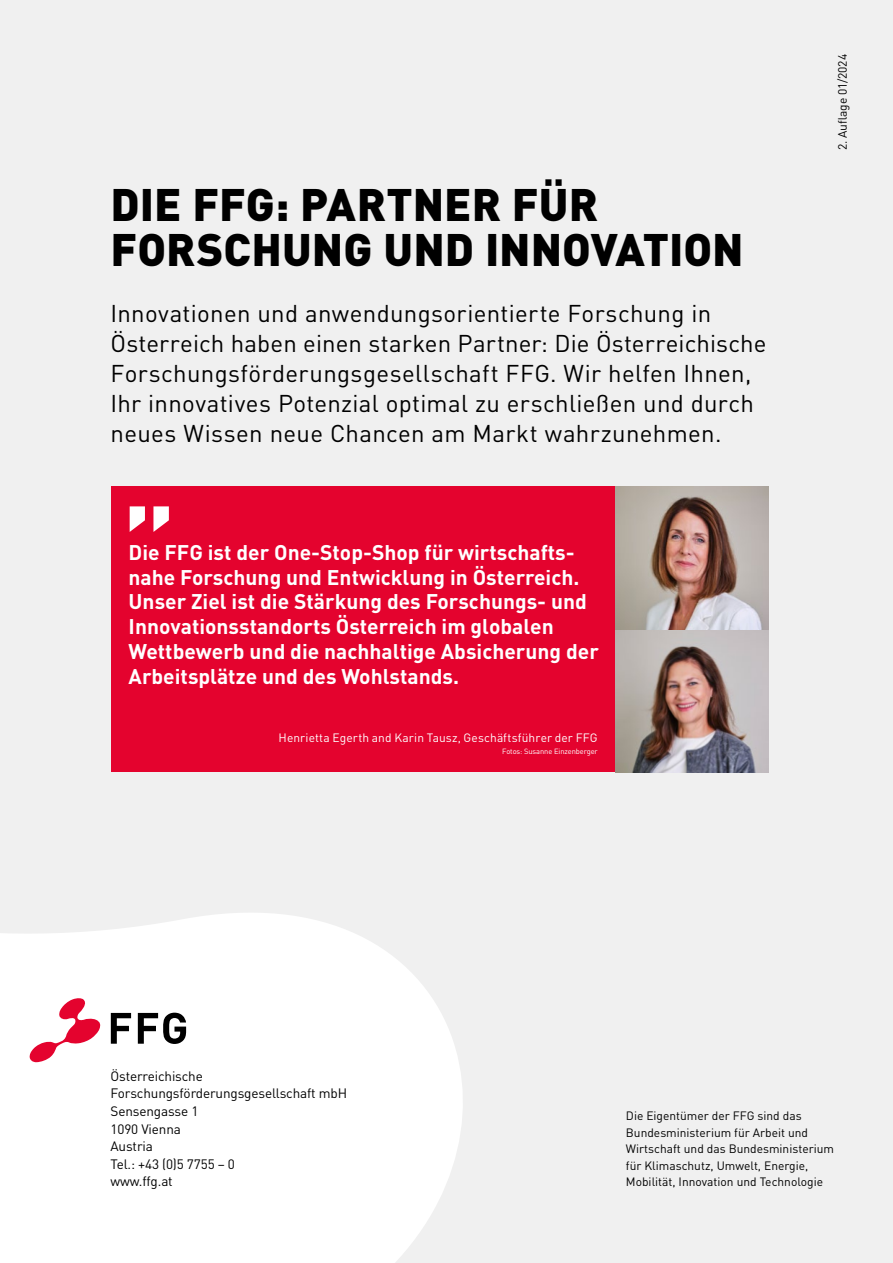
<style>
.page{position:relative;width:893px;height:1263px;background:#f0f0f0}
.page>*{position:absolute;margin:0;border:0;box-sizing:border-box;transform-origin:0 0}
.HL{font:900 45px/45px "FFDIN Pro";color:#000}
.Intro_RS{font:24px/30px "FFDIN Pro";letter-spacing:.015em;color:#000}
.quote{font:700 21px/24.8px "FFDIN Pro";color:#fff}
.adress{font:13.5px "FFDIN Pro";letter-spacing:-.01em;color:#000}
.info_Ministries{font:12px/16.5px "FFDIN Pro";color:#000}
.quote-2{font:12px "FFDIN Pro";letter-spacing:.005em;color:#fff}
.edition{font:12px "FFDIN Pro";letter-spacing:-.01em;color:#000}
.quote-3{font:7.5px "FFDIN Pro";letter-spacing:-.01em;color:#fff}
</style>
<div class="page">
<svg style="left:0;top:913px;width:463px;height:350px;fill:#fff"></svg>
<svg style="left:111px;top:1013px;width:75px;height:31px"></svg>
<svg style="left:29px;top:997px;width:72px;height:65px"></svg>
<div style="left:111px;top:486px;width:515px;height:286px;background:#e4032e"></div>
<svg style="left:130px;top:506px;width:39px;height:26px"></svg>
<img style="left:615px;top:486px;width:153px;height:286px">
<h1 class="HL" style="left:111px;top:175px;width:635px">DIE FFG: PARTNER FÜR<br>FORSCHUNG UND INNOVATION</h1>
<p class="Intro_RS" style="left:111px;top:296px;width:657px">Innovationen und anwendungsorientierte Forschung in Österreich haben einen starken Partner: Die Österreichische Forschungsförderungsgesellschaft FFG. Wir helfen Ihnen, Ihr innovatives Potenzial optimal zu erschließen und durch neues Wissen neue Chancen am Markt wahrzunehmen.</p>
<p class="quote" style="left:129px;top:537px;width:472px">Die FFG ist der One-Stop-Shop für wirtschafts&shy;nahe Forschung und Entwicklung in Österreich.<br>Unser Ziel ist die Stärkung des Forschungs- und Innovationsstandorts Österreich im globalen Wettbewerb und die nachhaltige Absicherung der Arbeitsplätze und des Wohlstands.</p>
<p class="quote-2" style="left:279px;top:729px;width:321px">Henrietta Egerth and Karin Tausz, Geschäftsführer der FFG</p>
<p class="quote-3" style="left:502px;top:746px;width:97px">Fotos: Susanne Einzenberger</p>
<p class="edition" style="left:833px;top:150px;width:97px;rotate:-90deg">2. Auflage 01/2024</p>
<p class="adress" style="left:111px;top:1065px;width:94px">Österreichische</p>
<p class="adress" style="left:111px;top:1083px;width:238px">Forschungsförderungsgesellschaft mbH</p>
<p class="adress" style="left:111px;top:1100px;width:89px">Sensengasse 1</p>
<p class="adress" style="left:111px;top:1118px;width:72px">1090 Vienna</p>
<p class="adress" style="left:111px;top:1136px;width:44px">Austria</p>
<p class="adress" style="left:111px;top:1153px;width:126px">Tel.: +43 (0)5 7755 – 0</p>
<p class="adress" style="left:111px;top:1171px;width:64px">www.ffg.at</p>
<p class="info_Ministries" style="left:626px;top:1107px;width:210px">Die Eigentümer der FFG sind das Bundesministerium für Arbeit und Wirtschaft und das Bundesministerium für Klimaschutz, Umwelt, Energie, Mobilität, Innovation und Technologie</p>
</div>
